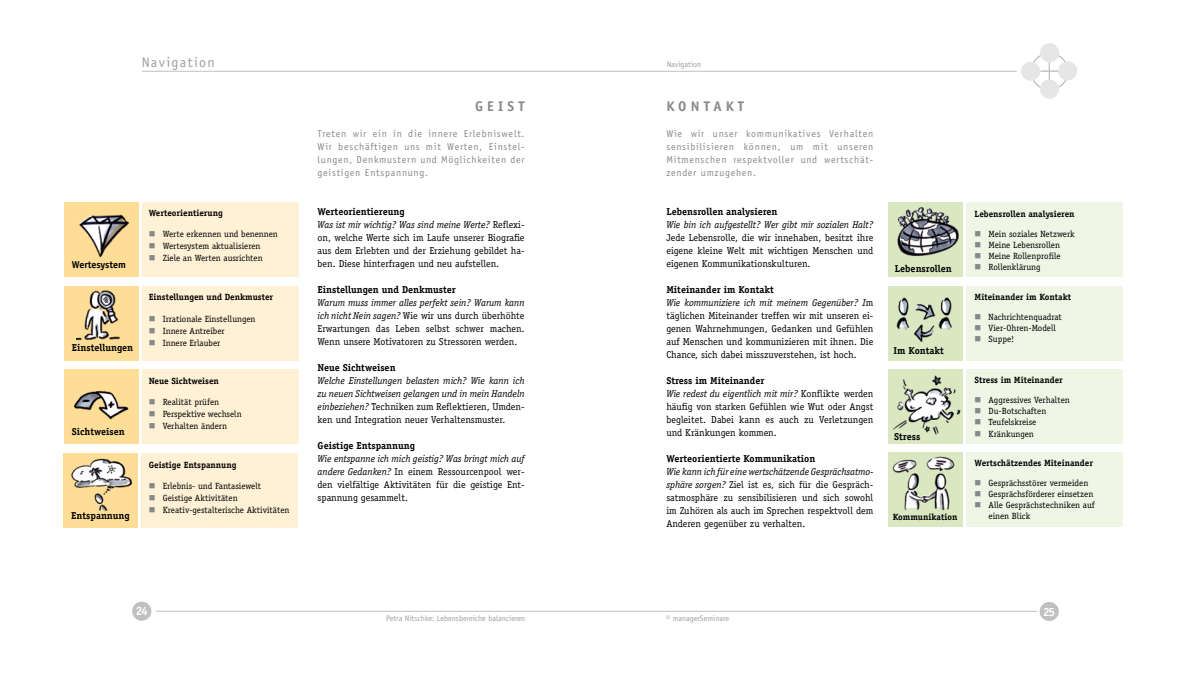
<style>
.page{position:relative;width:1191px;height:675px;background:#fff}
.page>*{position:absolute;margin:0;border:0;box-sizing:border-box;transform-origin:0 0}
.t1{font:700 14px "Officina Sans";letter-spacing:.295em;color:#87888a}
.t2{font:14px "Officina Sans";letter-spacing:.1em;color:#9c9e9f}
.t3{font:700 12px "Officina Serif";color:#fff}
.t4{font:10px/13px "Officina Serif";color:#000;text-align:justify}
.t5{font:10px/13px "Officina Sans";letter-spacing:.075em;color:#87888a;text-align:justify}
.t6{font:italic 10px/13px "Officina Serif";color:#000;text-align:justify}
.t7{font:700 10px "Officina Serif";color:#000}
.t8{font:700 10px "Officina Sans";color:#000}
.t9{font:9px/11px "Officina Serif";color:#000}
.t10{font:700 9px "Officina Serif";color:#000}
.t11{font:8px "Officina Sans";color:#9c9e9f}
.s1{font-weight:700}
.s2{font-style:italic}
.s3{font-style:normal}
.s4{color:#87888a}
</style>
<div class="page">
<hr style="left:142px;top:71px;width:874px;height:1px;background:#c0c0c0">
<hr style="left:156px;top:610px;width:880px;height:1px;background:#c0c0c0">
<div style="left:1039px;top:602px;width:19px;height:19px;background:#c0c0c0;border-radius:50%"></div>
<div style="left:132px;top:601px;width:19px;height:19px;background:#c0c0c0;border-radius:50%"></div>
<svg style="left:1040px;top:61px;width:18px;height:18px"></svg>
<div style="left:1058px;top:61px;width:19px;height:19px;background:#e6e6e6;border-radius:50%"></div>
<div style="left:1021px;top:62px;width:19px;height:19px;background:#e6e6e6;border-radius:50%"></div>
<div style="left:1039px;top:79px;width:20px;height:20px;background:#e6e6e6;border-radius:50%"></div>
<div style="left:1040px;top:43px;width:19px;height:19px;background:#e6e6e6;border-radius:50%"></div>
<div style="left:142px;top:202px;width:156px;height:75px;background:#fff1d6"></div>
<div style="left:64px;top:202px;width:75px;height:75px;background:#fedd97"></div>
<img style="left:79px;top:214px;width:51px;height:44px">
<div style="left:142px;top:285px;width:156px;height:75px;background:#fff1d6"></div>
<div style="left:142px;top:369px;width:156px;height:75px;background:#fff1d6"></div>
<div style="left:141px;top:453px;width:157px;height:75px;background:#fff1d6"></div>
<div style="left:64px;top:285px;width:75px;height:75px;background:#fedd97"></div>
<img style="left:76px;top:290px;width:44px;height:51px">
<div style="left:64px;top:369px;width:75px;height:75px;background:#fedd97"></div>
<img style="left:74px;top:391px;width:55px;height:29px">
<div style="left:63px;top:453px;width:75px;height:75px;background:#fedd97"></div>
<img style="left:71px;top:458px;width:62px;height:53px">
<div style="left:966px;top:369px;width:157px;height:75px;background:#f0f6e6"></div>
<div style="left:966px;top:452px;width:157px;height:75px;background:#f0f6e6"></div>
<div style="left:966px;top:202px;width:157px;height:75px;background:#f0f6e6"></div>
<div style="left:966px;top:285px;width:157px;height:75px;background:#f0f6e6"></div>
<div style="left:888px;top:202px;width:75px;height:75px;background:#dae8c2"></div>
<img style="left:897px;top:207px;width:62px;height:49px">
<div style="left:888px;top:285px;width:75px;height:75px;background:#dae8c2"></div>
<img style="left:896px;top:297px;width:39px;height:45px">
<img style="left:938px;top:298px;width:14px;height:32px">
<div style="left:888px;top:369px;width:75px;height:75px;background:#dae8c2"></div>
<img style="left:892px;top:375px;width:69px;height:60px">
<div style="left:888px;top:452px;width:75px;height:75px;background:#dae8c2"></div>
<img style="left:892px;top:456px;width:63px;height:55px">
<p class="t8" style="left:72px;top:258px;width:56px">Wertesystem</p>
<p class="t7" style="left:72px;top:342px;width:63px">Einstellungen</p>
<p class="t7" style="left:72px;top:425px;width:54px">Sichtweisen</p>
<p class="t7" style="left:71px;top:509px;width:60px">Entspannung</p>
<h1 class="t2" style="left:142px;top:54px;width:75px">Navigation</h1>
<p class="t11" style="left:666px;top:59px;width:36px">Navigation</p>
<h1 class="t1" style="left:666px;top:98px;width:79px">Kon tak t</h1>
<p class="t5" style="left:666px;top:127px;width:208px">Wie wir unser kommunikatives Verhalten sensibilisieren können, um mit unseren Mitmenschen respektvoller und wertschät&shy;zender umzugehen.</p>
<p class="t7" style="left:666px;top:206px;width:113px">Lebensrollen analysieren</p>
<p class="t6" style="left:666px;top:218px;width:208px">Wie bin ich aufgestellt? Wer gibt mir sozialen Halt?</p>
<p class="t4" style="left:666px;top:231px;width:208px">Jede Lebensrolle, die wir innehaben, besitzt ihre eigene kleine Welt mit wichtigen Menschen und eigenen Kommunikationskulturen.</p>
<p class="t4" style="left:666px;top:283px;width:208px;text-align:left"><span class="s1">Miteinander im Kontakt<br></span><span class="s2">Wie kommuniziere ich mit meinem Gegenüber? I</span>m täglichen Miteinander treffen wir mit unseren ei&shy;genen Wahrnehmungen, Gedanken und Gefühlen auf Menschen und kommunizieren mit ihnen. Die Chance, sich dabei misszuverstehen, ist hoch.</p>
<p class="t4" style="left:666px;top:374px;width:208px;text-align:left"><span class="s1">Stress im Miteinander<br></span><span class="s2">Wie redest du eigentlich mit mir?</span> Konflikte werden häufig von starken Gefühlen wie Wut oder Angst begleitet. Dabei kann es auch zu Verletzungen und Kränkungen kommen.</p>
<p class="t7" style="left:666px;top:453px;width:150px">Werteorientierte Kommunikation</p>
<p class="t4" style="left:666px;top:465px;width:208px"><span class="s2">Wie kann ich für eine wertschätzende Gesprächsatmo&shy;sphäre sorgen?</span> Ziel ist es, sich für die Gespräch&shy;satmosphäre zu sensibilisieren und sich sowohl im Zuhören als auch im Sprechen respektvoll dem Anderen gegenüber zu verhalten.</p>
<h1 class="t1" style="left:475px;top:98px;width:51px">Geist</h1>
<p class="t5" style="left:317px;top:127px;width:208px">Treten wir ein in die innere Erlebniswelt.<br>Wir beschäftigen uns mit Werten, Einstel&shy;lungen, Denkmustern und Möglichkeiten der geistigen Entspannung.</p>
<p class="t4" style="left:317px;top:205px;width:208px;text-align:left"><span class="s1">Werteorientiereung<br></span><span class="s2">Was ist mir wichtig? Was sind meine Werte?</span> Reflexi&shy;on, welche Werte sich im Laufe unserer Biografie aus dem Erlebten und der Erziehung gebildet ha&shy;ben. Diese hinterfragen und neu aufstellen.</p>
<p class="t7" style="left:317px;top:284px;width:140px">Einstellungen und Denkmuster</p>
<p class="t4" style="left:317px;top:296px;width:208px"><span class="s2">Warum muss immer alles perfekt sein? Warum kann ich nicht Nein sagen?</span> Wie wir uns durch überhöhte Erwartungen das Leben selbst schwer machen.<br>Wenn unsere Motivatoren zu Stressoren werden.</p>
<p class="t7" style="left:317px;top:362px;width:79px">Neue Sichtweisen</p>
<p class="t6" style="left:317px;top:374px;width:208px">Welche Einstellungen belasten mich? Wie kann ich zu neuen Sichtweisen gelangen und in mein Handeln einbeziehen? <span class="s3">Techniken zum Reflektieren, Umden&shy;ken und Integration neuer Verhaltensmuster.</span></p>
<p class="t7" style="left:317px;top:440px;width:99px">Geistige Entspannung</p>
<p class="t4" style="left:317px;top:452px;width:208px"><span class="s2">Wie entspanne ich mich geistig? Was bringt mich auf andere Gedanken?</span> In einem Ressourcenpool wer&shy;den vielfältige Aktivitäten für die geistige Ent&shy;spannung gesammelt.</p>
<p class="t10" style="left:149px;top:208px;width:75px">Werteorientierung</p>
<p class="t9" style="left:149px;top:229px;width:131px"><span class="s4">■</span> Werte erkennen und benennen</p>
<p class="t9" style="left:149px;top:241px;width:113px"><span class="s4">■</span> Wertesystem aktualisieren</p>
<p class="t9" style="left:149px;top:253px;width:116px"><span class="s4">■</span> Ziele an Werten ausrichten</p>
<p class="t10" style="left:149px;top:292px;width:126px">Einstellungen und Denkmuster</p>
<p class="t9" style="left:149px;top:313px;width:108px"><span class="s4">■</span> Irrationale Einstellungen</p>
<p class="t9" style="left:149px;top:325px;width:78px"><span class="s4">■</span> Innere Antreiber</p>
<p class="t9" style="left:149px;top:337px;width:73px"><span class="s4">■</span> Innere Erlauber</p>
<p class="t10" style="left:149px;top:375px;width:72px">Neue Sichtweisen</p>
<p class="t9" style="left:149px;top:396px;width:72px"><span class="s4">■</span> Realität prüfen</p>
<p class="t9" style="left:149px;top:408px;width:95px"><span class="s4">■</span> Perspektive wechseln</p>
<p class="t9" style="left:149px;top:420px;width:80px"><span class="s4">■</span> Verhalten ändern</p>
<p class="t10" style="left:149px;top:459px;width:89px">Geistige Entspannung</p>
<p class="t9" style="left:149px;top:481px;width:114px"><span class="s4">■</span> Erlebnis- und Fantasiewelt</p>
<p class="t9" style="left:149px;top:493px;width:91px"><span class="s4">■</span> Geistige Aktivitäten</p>
<p class="t9" style="left:149px;top:505px;width:142px"><span class="s4">■</span> Kreativ-gestalterische Aktivitäten</p>
<p class="t7" style="left:895px;top:262px;width:58px">Lebensrollen</p>
<p class="t7" style="left:893px;top:344px;width:52px">Im Kontakt</p>
<p class="t7" style="left:894px;top:430px;width:28px">Stress</p>
<p class="t10" style="left:892px;top:512px;width:66px">Kommunikation</p>
<p class="t10" style="left:974px;top:208px;width:102px">Lebensrollen analysieren</p>
<p class="t9" style="left:974px;top:228px;width:102px"><span class="s4">■</span> Mein soziales Netzwerk</p>
<p class="t9" style="left:974px;top:239px;width:87px"><span class="s4">■</span> Meine Lebensrollen</p>
<p class="t9" style="left:974px;top:250px;width:87px"><span class="s4">■</span> Meine Rollenprofile</p>
<p class="t9" style="left:974px;top:261px;width:68px"><span class="s4">■</span> Rollenklärung</p>
<p class="t10" style="left:974px;top:292px;width:98px">Miteinander im Kontakt</p>
<p class="t9" style="left:974px;top:312px;width:89px"><span class="s4">■</span> Nachrichtenquadrat</p>
<p class="t9" style="left:974px;top:323px;width:83px"><span class="s4">■</span> Vier-Ohren-Modell</p>
<p class="t9" style="left:974px;top:334px;width:41px"><span class="s4">■</span> Suppe!</p>
<p class="t10" style="left:974px;top:375px;width:90px">Stress im Miteinander</p>
<p class="t9" style="left:974px;top:395px;width:97px"><span class="s4">■</span> Aggressives Verhalten</p>
<p class="t9" style="left:974px;top:406px;width:73px"><span class="s4">■</span> Du-Botschaften</p>
<p class="t9" style="left:974px;top:417px;width:63px"><span class="s4">■</span> Teufelskreise</p>
<p class="t9" style="left:974px;top:428px;width:61px"><span class="s4">■</span> Kränkungen</p>
<p class="t10" style="left:974px;top:457px;width:120px">Wertschätzendes Miteinander</p>
<p class="t9" style="left:974px;top:477px;width:115px"><span class="s4">■</span> Gesprächsstörer vermeiden</p>
<p class="t9" style="left:974px;top:488px;width:120px"><span class="s4">■</span> Gesprächsförderer einsetzen</p>
<p class="t9" style="left:988px;top:499px;width:108px;text-indent:-14px"><span class="s4">■</span> Alle Gesprächstechniken auf einen Blick</p>
<p class="t3" style="left:136px;top:603px;width:14px">24</p>
<p class="t3" style="left:1043px;top:604px;width:14px">25</p>
<p class="t11" style="left:386px;top:613px;width:141px">Petra Nitschke: Lebensbereiche balancieren</p>
<p class="t11" style="left:666px;top:613px;width:65px">© managerSeminare</p>
</div>
